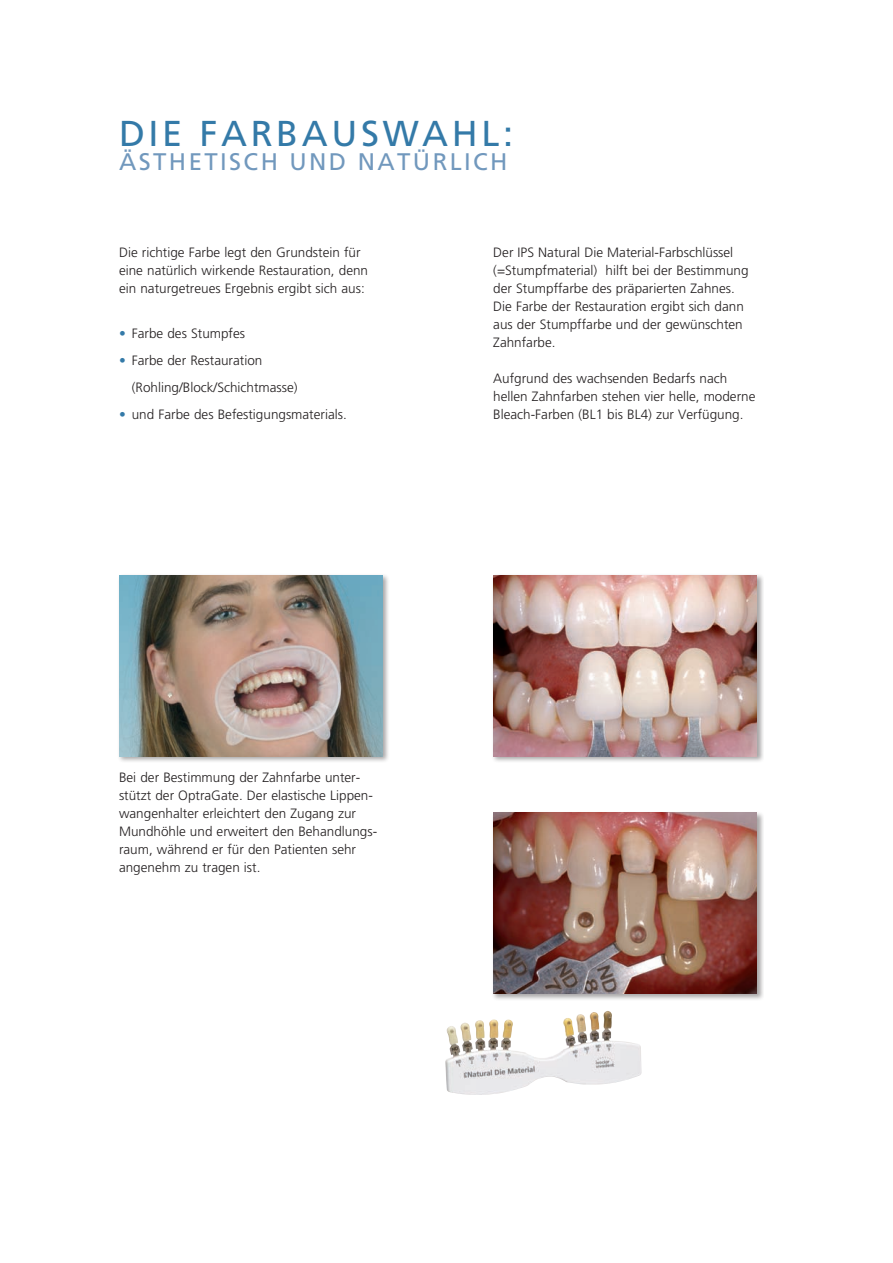
<style>
.page{position:relative;width:893px;height:1263px;background:#fff}
.page>*{position:absolute;margin:0;border:0;box-sizing:border-box;transform-origin:0 0}
.t1{font:36px "Frutiger";letter-spacing:.1em;color:#347aa8}
.t2{font:24px "Frutiger";letter-spacing:.1em;color:#7198bd}
.t3{font:300 13.5px/18px "Frutiger";color:#231f20}
.s1{color:#347aa8}
</style>
<div class="page">
<div style="left:492px;top:811px;width:272px;height:190px;background:#231f20;opacity:.4"></div>
<img style="left:493px;top:812px;width:264px;height:181px">
<div style="left:492px;top:574px;width:272px;height:190px;background:#231f20;opacity:.4"></div>
<img style="left:493px;top:575px;width:264px;height:181px">
<img style="left:502px;top:1011px;width:106px;height:48px">
<div style="left:117px;top:574px;width:273px;height:190px;background:#231f20;opacity:.4"></div>
<img style="left:119px;top:575px;width:264px;height:181px">
<h1 class="t1" style="left:119px;top:112px;width:395px">DIE FARBAUSWAHL:</h1>
<h2 class="t2" style="left:119px;top:148px;width:390px">ÄSTHETISCH UND NATÜRLICH</h2>
<p class="t3" style="left:119px;top:243px;width:251px">Die richtige Farbe legt den Grundstein für eine natürlich wirkende Restauration, denn ein naturgetreues Ergebnis ergibt sich aus:</p>
<p class="t3" style="left:119px;top:324px;width:128px"><span class="s1">•</span> Farbe des Stumpfes</p>
<p class="t3" style="left:132px;top:347px;width:167px;line-height:27px;text-indent:-13px"><span class="s1">•</span> Farbe der Restauration (Rohling/Block/Schichtmasse)</p>
<p class="t3" style="left:119px;top:405px;width:229px"><span class="s1">•</span> und Farbe des Befestigungsmaterials.</p>
<p class="t3" style="left:493px;top:243px;width:257px">Der IPS Natural Die Material-Farbschlüssel (=Stumpfmaterial) hilft bei der Bestimmung der Stumpffarbe des präparierten Zahnes.<br>Die Farbe der Restauration ergibt sich dann aus der Stumpffarbe und der gewünschten Zahnfarbe.</p>
<p class="t3" style="left:493px;top:369px;width:264px">Aufgrund des wachsenden Bedarfs nach hellen Zahnfarben stehen vier helle, moderne<br>Bleach-Farben (BL1 bis BL4) zur Verfügung.</p>
<p class="t3" style="left:119px;top:768px;width:260px">Bei der Bestimmung der Zahnfarbe unter&shy;stützt der OptraGate. Der elastische Lippen&shy;wangenhalter erleichtert den Zugang zur<br>M undhöhle und erweitert den Behandlungs&shy;raum, während er für den Patienten sehr angenehm zu tragen ist.</p>
</div>
